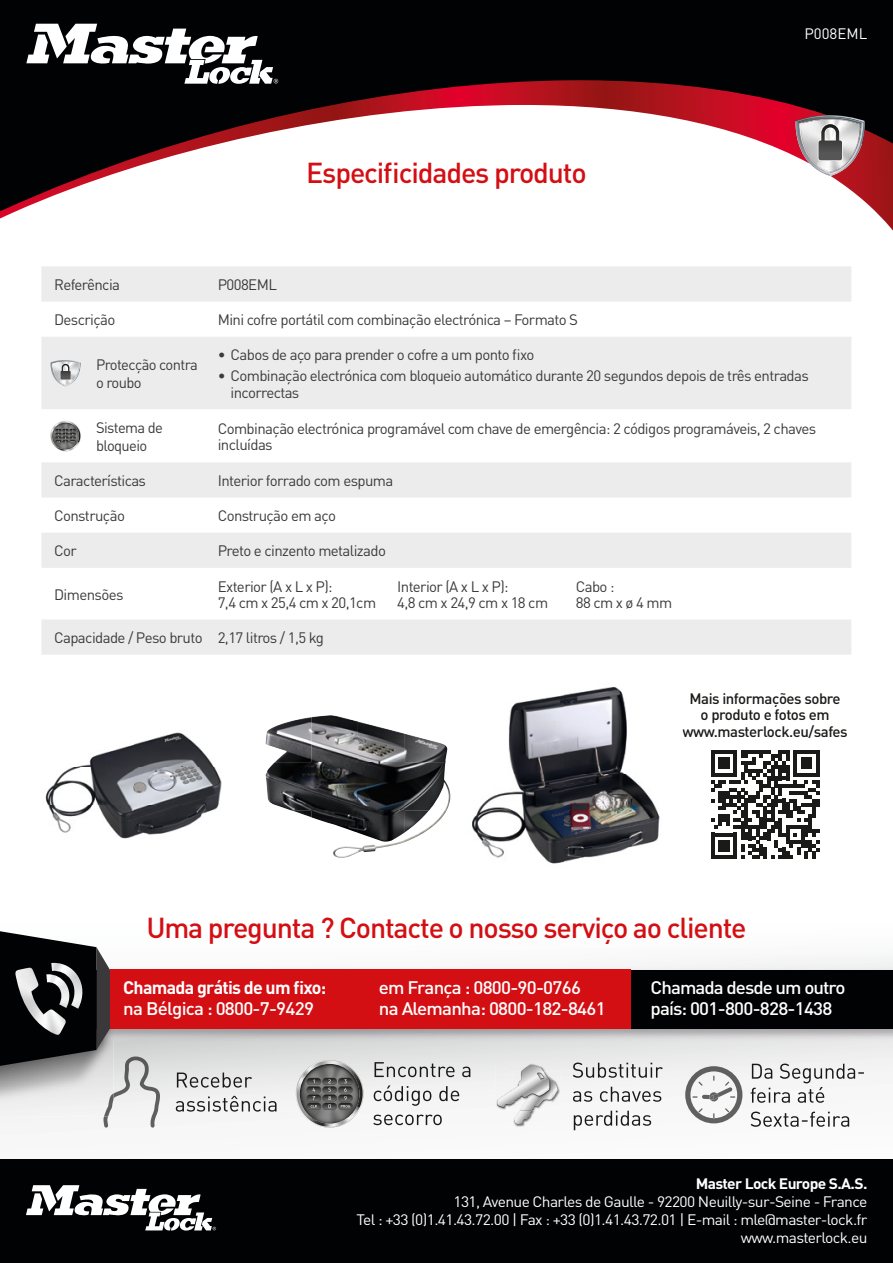
<style>
.page{position:relative;width:893px;height:1263px;background:#fff}
.page>*{position:absolute;margin:0;border:0;box-sizing:border-box;transform-origin:0 0}
.t1{font:500 28.5px "DIN";letter-spacing:-.04em;color:#d40f14}
.t2{font:500 18px/21.6px "DIN";letter-spacing:-.05em;color:#fff;scale:1.04 1}
.t3{font:700 18px "DIN";letter-spacing:-.04em;color:#fff}
.t4{font:15px/16.5px "DIN";letter-spacing:-.04em;color:#3b3b3a}
.t5{font:15px/18px "DIN";letter-spacing:-.04em;color:#fff;text-align:right;scale:1.04 1}
.t6{font:500 15px/16.5px "DIN";letter-spacing:-.03em;color:#1a1a18;text-align:center}
.t7{font:700 15px "DIN";letter-spacing:-.04em;color:#fff;scale:1.04 1}
.t8{font:15px "DIN";letter-spacing:-.04em;color:#fff}
</style>
<div class="page">
<img style="left:0;top:1068px;width:893px;height:63px">
<img style="left:114px;top:968px;width:779px;height:100px">
<img style="left:0;top:952px;width:114px;height:164px">
<img style="left:110px;top:968px;width:4px;height:72px">
<div style="left:91px;top:970px;width:802px;height:58px;background:#010203"></div>
<div style="left:110px;top:970px;width:520px;height:58px;background:#d40f14"></div>
<img style="left:177px;top:1072px;width:75px;height:15px">
<img style="left:176px;top:1096px;width:101px;height:15px">
<img style="left:103px;top:1056px;width:57px;height:71px">
<img style="left:104px;top:1093px;width:10px;height:23px">
<img style="left:374px;top:1062px;width:98px;height:15px">
<img style="left:374px;top:1085px;width:87px;height:21px">
<img style="left:373px;top:1114px;width:69px;height:11px">
<svg style="left:296px;top:1060px;width:67px;height:67px;background:#878786"></svg>
<img style="left:573px;top:1062px;width:90px;height:16px">
<img style="left:573px;top:1087px;width:89px;height:15px">
<img style="left:574px;top:1111px;width:77px;height:19px">
<img style="left:512px;top:1071px;width:48px;height:56px">
<img style="left:495px;top:1063px;width:57px;height:47px">
<svg style="left:497px;top:1065px;width:61px;height:59px"></svg>
<img style="left:685px;top:1066px;width:57px;height:57px">
<img style="left:752px;top:1063px;width:112px;height:20px">
<img style="left:751px;top:1087px;width:75px;height:16px">
<img style="left:751px;top:1111px;width:98px;height:16px">
<svg style="left:0;top:931px;width:110px;height:138px;background:#444445"></svg>
<img style="left:472px;top:687px;width:188px;height:177px">
<img style="left:266px;top:717px;width:45px;height:93px">
<img style="left:311px;top:715px;width:47px;height:143px">
<img style="left:358px;top:721px;width:46px;height:131px">
<img style="left:404px;top:733px;width:43px;height:30px">
<img style="left:404px;top:763px;width:46px;height:47px">
<img style="left:291px;top:810px;width:21px;height:7px">
<img style="left:404px;top:810px;width:43px;height:32px">
<img style="left:45px;top:732px;width:177px;height:107px">
<svg style="left:41px;top:266px;width:810px;height:389px;fill:#ececed"></svg>
<svg style="left:50px;top:360px;width:31px;height:26px"></svg>
<svg style="left:50px;top:421px;width:31px;height:30px"></svg>
<svg style="left:711px;top:750px;width:108px;height:109px"></svg>
<div style="left:0;top:1159px;width:893px;height:104px;background:#010203"></div>
<svg style="left:0;top:0;width:893px;height:228px;background:#262324"></svg>
<svg style="left:0;top:80px;width:867px;height:138px"></svg>
<svg style="left:26px;top:24px;width:252px;height:60px"></svg>
<svg style="left:26px;top:1185px;width:190px;height:45px"></svg>
<svg style="left:795px;top:115px;width:70px;height:61px"></svg>
<h1 class="t1" style="left:306px;top:154px;width:282px">Especificidades produto</h1>
<p class="t8" style="left:804px;top:24px;width:64px">P008EML</p>
<p class="t4" style="left:54px;top:276px;width:67px">Referência</p>
<p class="t4" style="left:218px;top:276px;width:61px">P008EML</p>
<p class="t4" style="left:54px;top:311px;width:63px">Descrição</p>
<p class="t4" style="left:218px;top:311px;width:362px">Mini cofre portátil com combinação electrónica – Formato S</p>
<p class="t4" style="left:96px;top:355px;width:103px;line-height:18px">Protecção contra o roubo</p>
<p class="t4" style="left:218px;top:346px;width:318px">• Cabos de aço para prender o cofre a um ponto fixo</p>
<p class="t4" style="left:230px;top:367px;width:580px;text-indent:-13px">• Combinação electrónica com bloqueio automático durante 20 segundos depois de três entradas incorrectas</p>
<p class="t4" style="left:96px;top:418px;width:68px;line-height:18px">Sistema de bloqueio</p>
<p class="t4" style="left:218px;top:420px;width:600px">Combinação electrónica programável com chave de emergência: 2 códigos programáveis, 2 chaves incluídas</p>
<p class="t4" style="left:54px;top:472px;width:93px">Características</p>
<p class="t4" style="left:218px;top:472px;width:177px">Interior forrado com espuma</p>
<p class="t4" style="left:54px;top:507px;width:72px">Construção</p>
<p class="t4" style="left:218px;top:507px;width:120px">Construção em aço</p>
<p class="t4" style="left:54px;top:542px;width:24px">Cor</p>
<p class="t4" style="left:218px;top:542px;width:170px">Preto e cinzento metalizado</p>
<p class="t4" style="left:54px;top:586px;width:71px">Dimensões</p>
<p class="t4" style="left:218px;top:578px;width:160px">Exterior (A x L x P):<br>7,4 cm x 25,4 cm x 20,1cm</p>
<p class="t4" style="left:397px;top:578px;width:153px">Interior (A x L x P):<br>4,8 cm x 24,9 cm x 18 cm</p>
<p class="t4" style="left:576px;top:578px;width:98px">Cabo :<br>88 cm x ø 4 mm</p>
<p class="t4" style="left:54px;top:629px;width:271px">Capacidade / Peso bruto 2,17 litros / 1,5 kg</p>
<p class="t6" style="left:682px;top:690px;width:167px">Mais informações sobre<br>o produto e fotos em www.masterlock.eu/safes</p>
<h1 class="t1" style="left:146px;top:909px;width:602px">Uma pregunta ? Contacte o nosso serviço ao cliente</h1>
<p class="t3" style="left:123px;top:975px;width:204px">Chamada grátis de um fixo:</p>
<p class="t2" style="left:123px;top:997px;width:185px">na Bélgica : 0800-7-9429</p>
<p class="t2" style="left:379px;top:976px;width:220px">em França : 0800-90-0766<br>na Alemanha: 0800-182-8461</p>
<p class="t2" style="left:651px;top:976px;width:189px">Chamada desde um outro país: 001-800-828-1438</p>
<p class="t7" style="left:696px;top:1173px;width:167px">Master Lock Europe S.A.S.</p>
<p class="t5" style="left:357px;top:1192px;width:493px">131, Avenue Charles de Gaulle - 92200 Neuilly-sur-Seine - France<br>Tel : +33 (0)1.41.43.72.00 | Fax : +33 (0)1.41.43.72.01 | E-mail : mle@master-lock.fr www.masterlock.eu</p>
</div>
